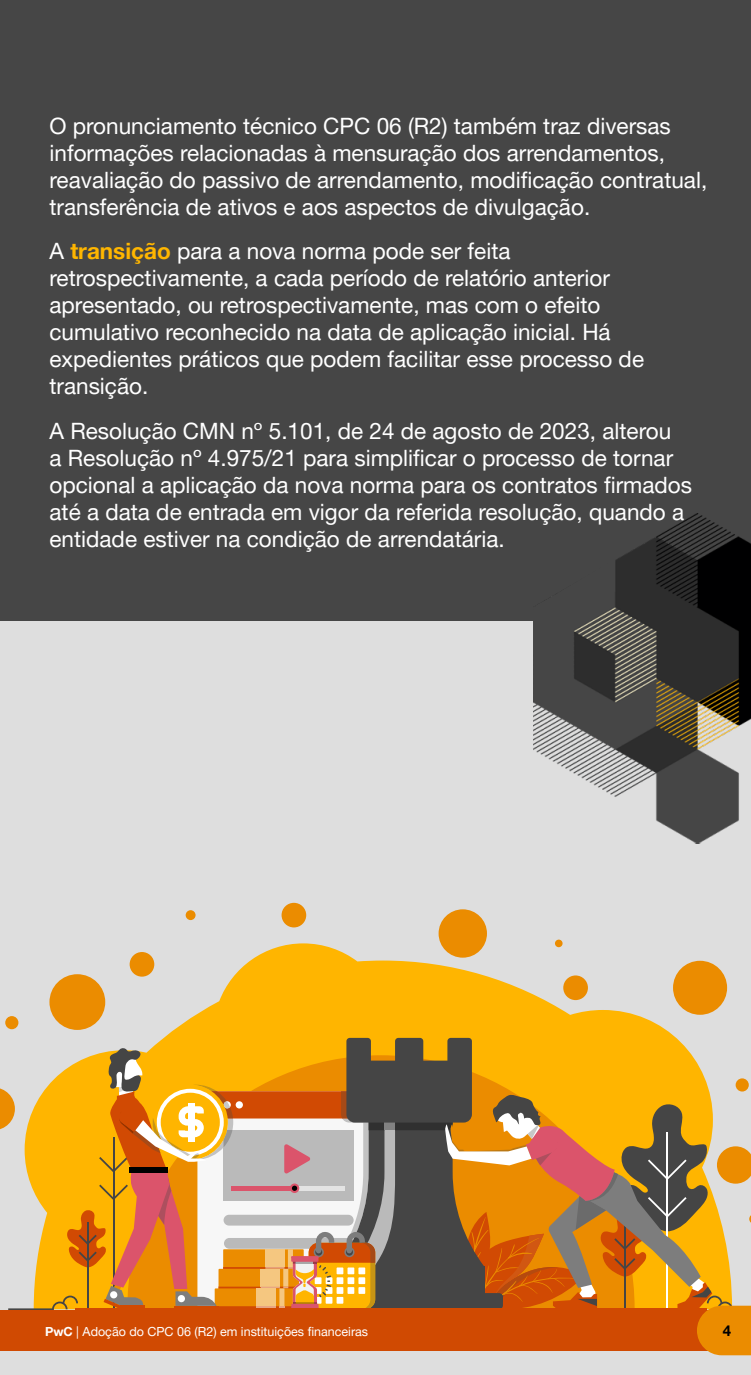
<style>
.page{position:relative;width:751px;height:1375px;background:#fff}
.page>*{position:absolute;margin:0;border:0;box-sizing:border-box;transform-origin:0 0}
.t1{font:22.5px/27px "Helvetica Neue LT Pro";color:#fff}
.t2{font:700 15px "Helvetica Neue LT Pro";color:#000}
.t3{font:12.5px "Helvetica Neue LT Pro";color:#fff}
.s1{font-weight:700;color:#ffb600}
.s2{font-weight:700}
</style>
<div class="page">
<div style="left:0;top:0;width:750px;height:1375px;background:#dedede"></div>
<div style="left:0;top:0;width:750px;height:621px;background:#464646"></div>
<img style="left:533px;top:513px;width:217px;height:331px">
<div style="left:438px;top:909px;width:48px;height:49px;background:#eb8c00;border-radius:50%"></div>
<div style="left:281px;top:903px;width:25px;height:24px;background:#eb8c00;border-radius:50%"></div>
<svg style="left:554px;top:940px;width:8px;height:7px"></svg>
<div style="left:185px;top:910px;width:10px;height:10px;background:#eb8c00;border-radius:50%"></div>
<div style="left:5px;top:1016px;width:13px;height:13px;background:#eb8c00;border-radius:50%"></div>
<svg style="left:49px;top:943px;width:679px;height:95px"></svg>
<svg style="left:533px;top:558px;width:81px;height:67px"></svg>
<svg style="left:0;top:1038px;width:750px;height:317px"></svg>
<p class="t1" style="left:49px;top:112px;width:658px">O pronunciamento técnico CPC 06 (R2) também traz diversas informações relacionadas à mensuração dos arrendamentos, reavaliação do passivo de arrendamento, modificação contratual, transferência de ativos e aos aspectos de divulgação.</p>
<p class="t1" style="left:49px;top:237px;width:595px">A <span class="s1">transição</span> para a nova norma pode ser feita retrospectivamente, a cada período de relatório anterior apresentado, ou retrospectivamente, mas com o efeito cumulativo reconhecido na data de aplicação inicial. Há expedientes práticos que podem facilitar esse processo de transição.</p>
<p class="t1" style="left:49px;top:417px;width:643px">A Resolução CMN nº 5.101, de 24 de agosto de 2023, alterou<br>a Resolução nº 4.975/21 para simplificar o processo de tornar opcional a aplicação da nova norma para os contratos firmados até a data de entrada em vigor da referida resolução, quando a entidade estiver na condição de arrendatária.</p>
<p class="t3" style="left:45px;top:1323px;width:324px"><span class="s2">PwC</span> | Adoção do CPC 06 (R2) em instituições financeiras</p>
<p class="t2" style="left:722px;top:1321px;width:10px">4</p>
</div>
